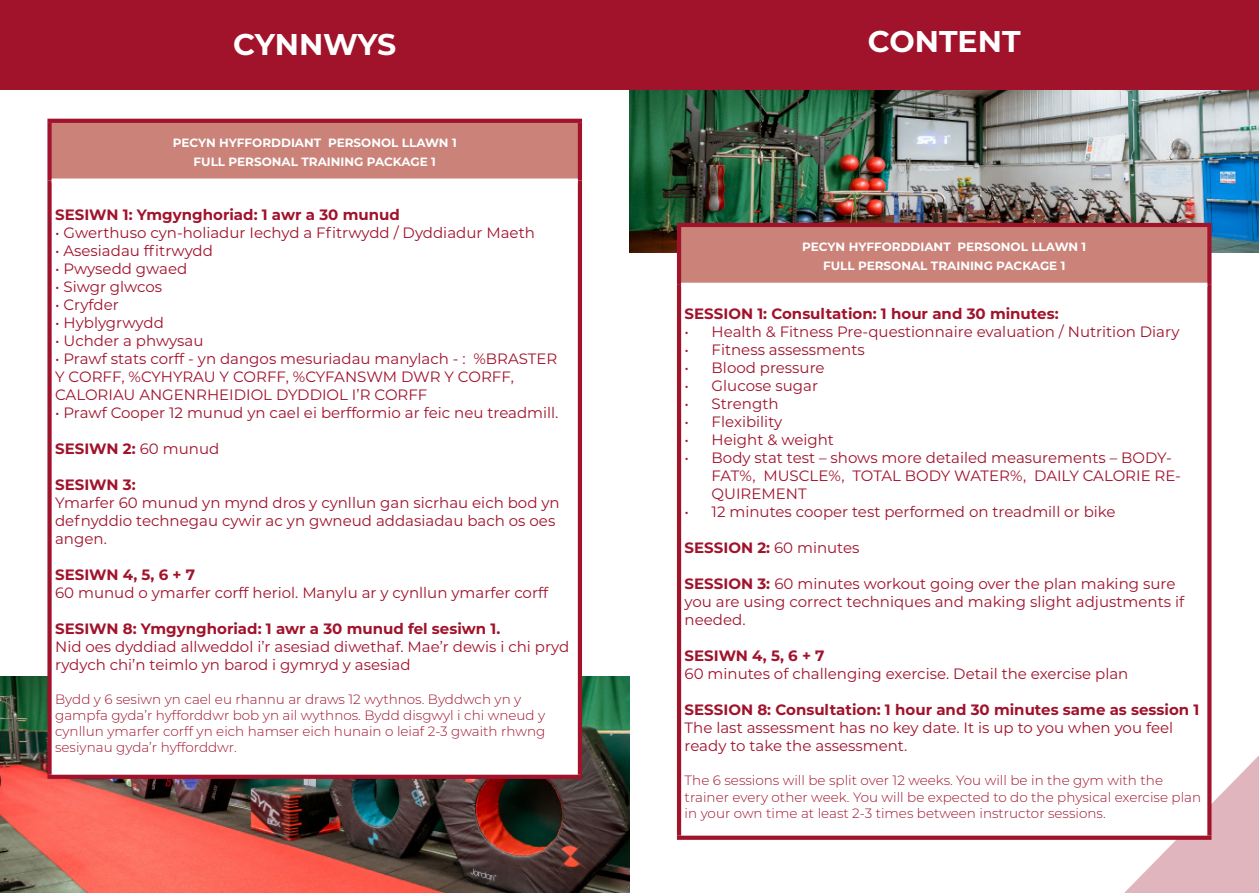
<style>
.page{position:relative;width:1259px;height:893px;background:#fff}
.page>*{position:absolute;margin:0;border:0;box-sizing:border-box;transform-origin:0 0}
.t1{font:700 30px "Montserrat";color:#fff}
.t2{font:15px/18px "Montserrat";color:#a1122b}
.t3{font:700 15px "Montserrat";color:#a1122b}
.t4{font:300 13.5px/16.2px "Montserrat";color:#a1122b}
.t5{font:700 12px "Montserrat";color:#fff}
.s1{font-weight:400}
.s2{font-weight:700}
</style>
<div class="page">
<img style="left:629px;top:90px;width:630px;height:163px">
<img style="left:0;top:676px;width:629px;height:217px">
<div style="left:0;top:0;width:1259px;height:90px;background:#a1122b"></div>
<div style="left:50px;top:121px;width:530px;height:60px;background:#ca8279"></div>
<div style="left:50px;top:181px;width:530px;height:596px;background:#fff"></div>
<svg style="left:47px;top:119px;width:535px;height:4px;background:#a2152d"></svg>
<div style="left:47px;top:123px;width:5px;height:58px;background:#a1122b"></div>
<hr style="left:578px;top:123px;width:4px;height:58px;background:#a1122b">
<div style="left:47px;top:181px;width:5px;height:594px;background:#a1122b"></div>
<hr style="left:578px;top:181px;width:4px;height:594px;background:#a1122b">
<hr style="left:47px;top:775px;width:535px;height:4px;background:#a1122b">
<hr style="left:52px;top:179px;width:526px;height:4px;background:#fff">
<svg style="left:1124px;top:721px;width:135px;height:172px"></svg>
<div style="left:679px;top:225px;width:530px;height:60px;background:#ca8279"></div>
<div style="left:679px;top:285px;width:530px;height:553px;background:#fff"></div>
<hr style="left:677px;top:223px;width:534px;height:4px;background:#a1122b">
<hr style="left:677px;top:227px;width:4px;height:58px;background:#a1122b">
<svg style="left:1207px;top:227px;width:4px;height:58px"></svg>
<hr style="left:677px;top:285px;width:4px;height:551px;background:#a1122b">
<svg style="left:1207px;top:285px;width:4px;height:551px;background:#a9263d"></svg>
<svg style="left:677px;top:836px;width:534px;height:4px;background:#a41a32"></svg>
<hr style="left:681px;top:283px;width:526px;height:4px;background:#fff">
<p class="t1" style="left:233px;top:23px;width:165px">CYNNWYS</p>
<p class="t1" style="left:868px;top:20px;width:154px">CONTENT</p>
<p class="t5" style="left:173px;top:134px;width:285px">PECYN HYFFORDDIANT PERSONOL LLAWN 1</p>
<p class="t5" style="left:193px;top:153px;width:244px">FULL PERSONAL TRAINING PACKAGE 1</p>
<p class="t3" style="left:55px;top:203px;width:346px">SESIWN 1: Ymgynghoriad: 1 awr a 30 munud</p>
<p class="t2" style="left:55px;top:223px;width:481px">• Gwerthuso cyn-holiadur Iechyd a Ffitrwydd / Dyddiadur Maeth</p>
<p class="t2" style="left:55px;top:241px;width:159px">• Asesiadau ffitrwydd</p>
<p class="t2" style="left:55px;top:259px;width:134px">• Pwysedd gwaed</p>
<p class="t2" style="left:55px;top:277px;width:109px">• Siwgr glwcos</p>
<p class="t2" style="left:55px;top:295px;width:65px">• Cryfder</p>
<p class="t2" style="left:55px;top:313px;width:110px">• Hyblygrwydd</p>
<p class="t2" style="left:55px;top:331px;width:150px">• Uchder a phwysau</p>
<p class="t2" style="left:55px;top:349px;width:504px">• Prawf stats corff - yn dangos mesuriadau manylach - : %BRASTER<br>Y CORFF, %CYHYRAU Y CORFF, %CYFANSWM DWR Y CORFF,<br>CALORIAU ANGENRHEIDIOL DYDDIOL I’R CORFF</p>
<p class="t2" style="left:55px;top:403px;width:505px">• Prawf Cooper 12 munud yn cael ei berfformio ar feic neu treadmill.</p>
<p class="t3" style="left:55px;top:437px;width:166px">SESIWN 2: <span class="s1">60 munud</span></p>
<p class="t3" style="left:55px;top:473px;width:82px">SESIWN 3:</p>
<p class="t2" style="left:55px;top:493px;width:506px">Ymarfer 60 munud yn mynd dros y cynllun gan sicrhau eich bod yn defnyddio technegau cywir ac yn gwneud addasiadau bach os oes angen.</p>
<p class="t3" style="left:55px;top:563px;width:141px">SESIWN 4, 5, 6 + 7</p>
<p class="t2" style="left:55px;top:583px;width:494px">60 munud o ymarfer corff heriol. Manylu ar y cynllun ymarfer corff</p>
<p class="t3" style="left:55px;top:617px;width:447px">SESIWN 8: Ymgynghoriad: 1 awr a 30 munud fel sesiwn 1.</p>
<p class="t2" style="left:55px;top:637px;width:516px">Nid oes dyddiad allweddol i’r asesiad diwethaf. Mae’r dewis i chi pryd rydych chi’n teimlo yn barod i gymryd y asesiad</p>
<p class="t4" style="left:55px;top:690px;width:468px">Bydd y 6 sesiwn yn cael eu rhannu ar draws 12 wythnos. Byddwch yn y</p>
<p class="t4" style="left:55px;top:707px;width:492px">gampfa gyda’r hyfforddwr bob yn ail wythnos. Bydd disgwyl i chi wneud y cynllun ymarfer corff yn eich hamser eich hunain o leiaf 2-3 gwaith rhwng</p>
<p class="t4" style="left:55px;top:739px;width:183px">sesiynau gyda’r hyfforddwr.</p>
<p class="t5" style="left:802px;top:238px;width:285px">PECYN HYFFORDDIANT PERSONOL LLAWN 1</p>
<p class="t5" style="left:823px;top:258px;width:244px">FULL PERSONAL TRAINING PACKAGE 1</p>
<p class="t3" style="left:684px;top:303px;width:375px">SESSION 1: Consultation: 1 hour and 30 minutes:</p>
<p class="t2" style="left:684px;top:322px;width:496px">• Health &amp; Fitness Pre-questionnaire evaluation / Nutrition Diary</p>
<p class="t2" style="left:684px;top:340px;width:182px">• Fitness assessments</p>
<p class="t2" style="left:684px;top:358px;width:141px">• Blood pressure</p>
<p class="t2" style="left:684px;top:376px;width:135px">• Glucose sugar</p>
<p class="t2" style="left:684px;top:394px;width:95px">• Strength</p>
<p class="t2" style="left:684px;top:412px;width:99px">• Flexibility</p>
<p class="t2" style="left:684px;top:430px;width:151px">• Height &amp; weight</p>
<p class="t2" style="left:711px;top:448px;width:471px;text-indent:-27px">• Body stat test – shows more detailed measurements – BODY-<br>FAT%, MUSCLE%, TOTAL BODY WATER%, DAILY CALORIE RE-<br>QUIREMENT</p>
<p class="t2" style="left:684px;top:502px;width:432px">• 12 minutes cooper test performed on treadmill or bike</p>
<p class="t3" style="left:684px;top:537px;width:176px">SESSION 2: <span class="s1">60 minutes</span></p>
<p class="t2" style="left:684px;top:574px;width:501px"><span class="s2">SESSION 3:</span> 60 minutes workout going over the plan making sure you are using correct techniques and making slight adjustments if needed.</p>
<p class="t3" style="left:684px;top:645px;width:141px">SESIWN 4, 5, 6 + 7</p>
<p class="t2" style="left:684px;top:664px;width:445px">60 minutes of challenging exercise. Detail the exercise plan</p>
<p class="t3" style="left:684px;top:699px;width:516px">SESSION 8: Consultation: 1 hour and 30 minutes same as session 1</p>
<p class="t2" style="left:684px;top:718px;width:490px">The last assessment has no key date. It is up to you when you feel ready to take the assessment.</p>
<p class="t4" style="left:684px;top:772px;width:480px">The 6 sessions will be split over 12 weeks. You will be in the gym with the</p>
<p class="t4" style="left:684px;top:788px;width:518px">trainer every other week. You will be expected to do the physical exercise plan in your own time at least 2-3 times between instructor sessions.</p>
</div>
